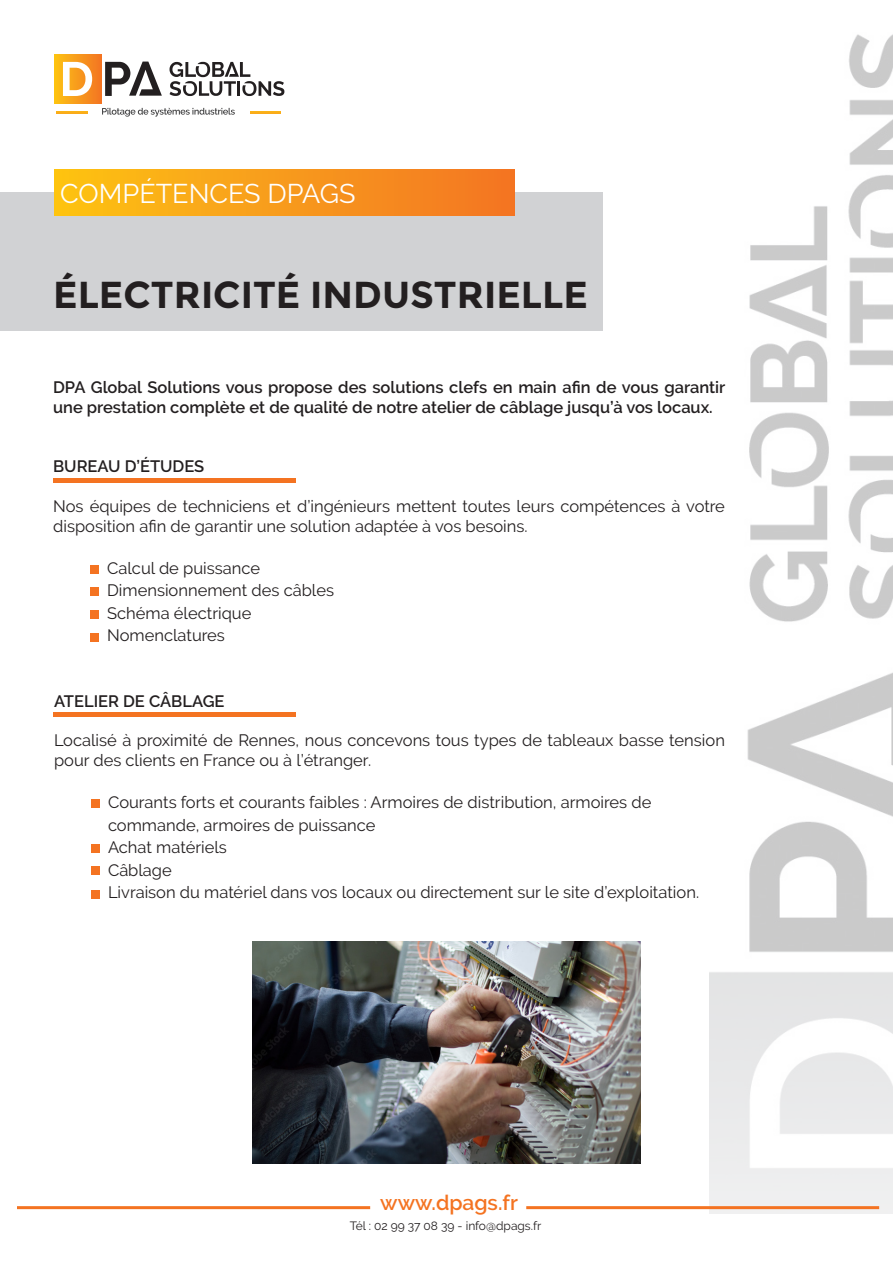
<style>
.page{position:relative;width:893px;height:1263px;background:#fff}
.page>*{position:absolute;margin:0;border:0;box-sizing:border-box;transform-origin:0 0}
.Titre{font:700 37.5px "Montserrat";color:#231f20}
.Titre_blanc___rouge{font:27px "Raleway";color:#fff}
.t1{font:600 21px "Raleway";color:#f47321}
.t2{font:16.5px/19.8px "Raleway";color:#231f20}
.t3{font:600 16.5px/19.8px "Raleway";color:#231f20}
.t4{font:12px "Raleway";color:#231f20}
</style>
<div class="page">
<img style="left:710px;top:34px;width:183px;height:1179px">
<hr style="left:17px;top:1206px;width:353px;height:3px;background:#f47321">
<hr style="left:526px;top:1206px;width:353px;height:3px;background:#f47321">
<div style="left:54px;top:54px;width:47px;height:50px;background:linear-gradient(to right,#fdc313,#f37524)"></div>
<svg style="left:63px;top:62px;width:29px;height:34px"></svg>
<svg style="left:105px;top:62px;width:57px;height:34px"></svg>
<svg style="left:170px;top:62px;width:114px;height:34px"></svg>
<hr style="left:250px;top:112px;width:31px;height:2px;background:#faac19">
<hr style="left:57px;top:112px;width:31px;height:2px;background:#faac19">
<svg style="left:102px;top:108px;width:133px;height:9px"></svg>
<div style="left:0;top:192px;width:602px;height:139px;background:#d1d2d4"></div>
<div style="left:54px;top:169px;width:461px;height:47px;background:linear-gradient(to right,#fdc313,#f37324)"></div>
<div style="left:90px;top:566px;width:9px;height:8px;background:#f47321"></div>
<div style="left:90px;top:588px;width:9px;height:8px;background:#f47321"></div>
<div style="left:90px;top:610px;width:9px;height:8px;background:#f47321"></div>
<div style="left:90px;top:633px;width:9px;height:8px;background:#f47321"></div>
<div style="left:54px;top:478px;width:242px;height:5px;background:#f47321"></div>
<div style="left:91px;top:799px;width:9px;height:9px;background:#f47321"></div>
<div style="left:91px;top:844px;width:9px;height:9px;background:#f47321"></div>
<div style="left:91px;top:866px;width:9px;height:9px;background:#f47321"></div>
<div style="left:91px;top:890px;width:9px;height:8px;background:#f47321"></div>
<div style="left:53px;top:712px;width:243px;height:5px;background:#f47321"></div>
<img style="left:253px;top:941px;width:387px;height:223px">
<p class="Titre_blanc___rouge" style="left:60px;top:177px;width:297px">COMPÉTENCES DPAGS</p>
<p class="Titre" style="left:53px;top:273px;width:536px">ÉLECTRICITÉ INDUSTRIELLE</p>
<p class="t3" style="left:53px;top:377px;width:674px">DPA Global Solutions vous propose des solutions clefs en main afin de vous garantir une prestation complète et de qualité de notre atelier de câblage jusqu’à vos locaux.</p>
<p class="t3" style="left:53px;top:456px;width:153px">BUREAU D’ÉTUDES</p>
<p class="t2" style="left:53px;top:496px;width:673px">Nos équipes de techniciens et d’ingénieurs mettent toutes leurs compétences à votre disposition afin de garantir une solution adaptée à vos besoins.</p>
<p class="t2" style="left:107px;top:558px;width:154px">Calcul de puissance</p>
<p class="t2" style="left:107px;top:581px;width:228px">Dimensionnement des câbles</p>
<p class="t2" style="left:107px;top:603px;width:146px">Schéma électrique</p>
<p class="t2" style="left:107px;top:626px;width:119px">Nomenclatures</p>
<p class="t3" style="left:54px;top:691px;width:172px">ATELIER DE CÂBLAGE</p>
<p class="t2" style="left:54px;top:730px;width:672px">Localisé à proximité de Rennes, nous concevons tous types de tableaux basse tension pour des clients en France ou à l’étranger.</p>
<p class="t2" style="left:108px;top:791px;width:545px;line-height:22.5px">Courants forts et courants faibles : Armoires de distribution, armoires de commande, armoires de puissance</p>
<p class="t2" style="left:108px;top:838px;width:120px">Achat matériels</p>
<p class="t2" style="left:108px;top:860px;width:65px">Câblage</p>
<p class="t2" style="left:108px;top:883px;width:593px">Livraison du matériel dans vos locaux ou directement sur le site d’exploitation.</p>
<p class="t1" style="left:380px;top:1190px;width:139px">www.dpags.fr</p>
<p class="t4" style="left:350px;top:1219px;width:193px">Tél : 02 99 37 08 39 - info@dpags.fr</p>
</div>
